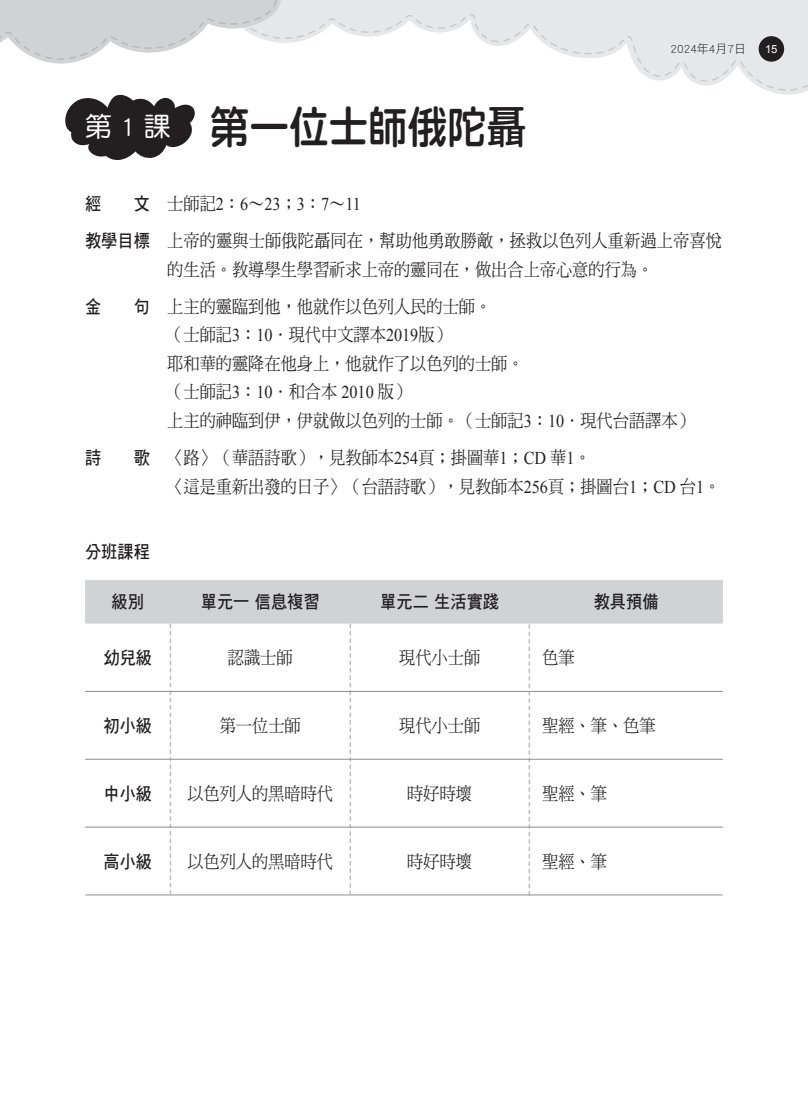
<style>
.page{position:relative;width:808px;height:1106px;background:#fff}
.page>*{position:absolute;margin:0;border:0;box-sizing:border-box;transform-origin:0 0}
.t1{font:45px "DF Yuan Std W8";letter-spacing:-.025em;color:#231f20;scale:.9 1}
.t2{font:27px "DF Yuan Std W5";color:#fff}
.t3{font:18px/28.5px "DF Ming Std W5";color:#231f20;scale:.9 1}
.t4{font:18px/37px "DF Hei Std W7";color:#231f20;text-align:right;scale:.9 1}
.t5{font:12px "DF Hei Std W3";color:#231f20}
.t6{font:11.25px "Arial";color:#fff}
.s1{font-family:"Times New Roman"}
</style>
<div class="page">
<svg style="left:284px;top:0;width:524px;height:91px"></svg>
<svg style="left:0;top:0;width:284px;height:64px"></svg>
<div style="left:759px;top:36px;width:25px;height:26px;background:#231f20;border-radius:50%"></div>
<svg style="left:65px;top:95px;width:130px;height:65px"></svg>
<svg style="left:85px;top:580px;width:638px;height:314px"></svg>
<hr style="left:171px;top:691px;width:179px;height:1px;background:#939598">
<hr style="left:350px;top:691px;width:179px;height:1px;background:#939598">
<hr style="left:529px;top:691px;width:194px;height:1px;background:#939598">
<hr style="left:171px;top:758px;width:179px;height:1px;background:#939598">
<hr style="left:350px;top:758px;width:179px;height:1px;background:#939598">
<hr style="left:529px;top:758px;width:194px;height:1px;background:#939598">
<hr style="left:171px;top:826px;width:179px;height:1px;background:#939598">
<hr style="left:350px;top:826px;width:179px;height:1px;background:#939598">
<hr style="left:529px;top:826px;width:194px;height:1px;background:#939598">
<hr style="left:171px;top:894px;width:179px;height:1px;background:#939598">
<hr style="left:350px;top:894px;width:179px;height:1px;background:#939598">
<hr style="left:529px;top:894px;width:194px;height:1px;background:#939598">
<hr style="left:85px;top:691px;width:86px;height:1px;background:#939598">
<hr style="left:85px;top:758px;width:86px;height:1px;background:#939598">
<hr style="left:85px;top:826px;width:86px;height:1px;background:#939598">
<hr style="left:85px;top:894px;width:86px;height:1px;background:#939598">
<h2 class="t2" style="left:85px;top:112px;width:87px">第 1 課</h2>
<h1 class="t1" style="left:210px;top:102px;width:354px">第一位士師俄陀聶</h1>
<p class="t5" style="left:670px;top:42px;width:77px">2024年4月7日</p>
<p class="t6" style="left:765px;top:43px;width:14px">15</p>
<p class="t4" style="left:85px;top:185px;width:74px">文<br>教學目標</p>
<p class="t4" style="left:85px;top:185px;width:20px">經</p>
<p class="t4" style="left:85px;top:288px;width:20px">金</p>
<p class="t4" style="left:134px;top:288px;width:20px">句</p>
<p class="t4" style="left:85px;top:439px;width:20px">詩</p>
<p class="t4" style="left:134px;top:439px;width:20px">歌</p>
<p class="t3" style="left:167px;top:185px;width:618px;line-height:37px">士師記<span class="s1">2</span>：<span class="s1">6</span>∼<span class="s1">23</span>；<span class="s1">3</span>：<span class="s1">7</span>∼<span class="s1">11<br></span>上帝的靈與士師俄陀聶同在，幫助他勇敢勝敵，拯救以色列人重新過上帝喜悅</p>
<p class="t3" style="left:167px;top:251px;width:542px;line-height:37px">的生活。教導學生學習祈求上帝的靈同在，做出合上帝心意的行為。上主的靈臨到他，他就作以色列人民的士師。</p>
<p class="t3" style="left:167px;top:320px;width:586px">（士師記<span class="s1">3</span>：<span class="s1">10</span>．現代中文譯本<span class="s1">2019</span>版）<br>耶和華的靈降在他身上，他就作了以色列的士師。<br>（士師記<span class="s1">3</span>：<span class="s1">10</span>．和合本 <span class="s1">2010</span> 版）<br>上主的神臨到伊，伊就做以色列的士師。（士師記<span class="s1">3</span>：<span class="s1">10</span>．現代台語譯本）</p>
<p class="t3" style="left:167px;top:443px;width:616px">〈路〉（華語詩歌），見教師本<span class="s1">254</span>頁；掛圖華<span class="s1">1</span>；<span class="s1">CD</span> 華<span class="s1">1</span>。<br>〈這是重新出發的日子〉（台語詩歌），見教師本<span class="s1">256</span>頁；掛圖台<span class="s1">1</span>；<span class="s1">CD</span> 台<span class="s1">1</span>。</p>
<p class="t4" style="left:85px;top:533px;width:74px">分班課程</p>
<p class="t4" style="left:112px;top:583px;width:38px">級別</p>
<p class="t4" style="left:201px;top:583px;width:133px">單元一 信息複習</p>
<p class="t4" style="left:380px;top:583px;width:133px">單元二 生活實踐</p>
<p class="t4" style="left:594px;top:583px;width:73px">教具預備</p>
<p class="t4" style="left:103px;top:638px;width:56px">幼兒級</p>
<p class="t3" style="left:228px;top:643px;width:74px">認識士師</p>
<p class="t3" style="left:399px;top:643px;width:92px">現代小士師</p>
<p class="t3" style="left:542px;top:643px;width:37px">色筆</p>
<p class="t4" style="left:103px;top:706px;width:56px">初小級</p>
<p class="t3" style="left:220px;top:711px;width:91px">第一位士師</p>
<p class="t3" style="left:399px;top:711px;width:91px">現代小士師</p>
<p class="t3" style="left:542px;top:711px;width:128px">聖經、筆、色筆</p>
<p class="t4" style="left:103px;top:774px;width:56px">中小級</p>
<p class="t3" style="left:187px;top:778px;width:164px">以色列人的黑暗時代</p>
<p class="t3" style="left:407px;top:778px;width:74px">時好時壞</p>
<p class="t3" style="left:542px;top:778px;width:73px">聖經、筆</p>
<p class="t4" style="left:103px;top:842px;width:56px">高小級</p>
<p class="t3" style="left:187px;top:846px;width:164px">以色列人的黑暗時代</p>
<p class="t3" style="left:407px;top:846px;width:74px">時好時壞</p>
<p class="t3" style="left:542px;top:846px;width:73px">聖經、筆</p>
</div>
